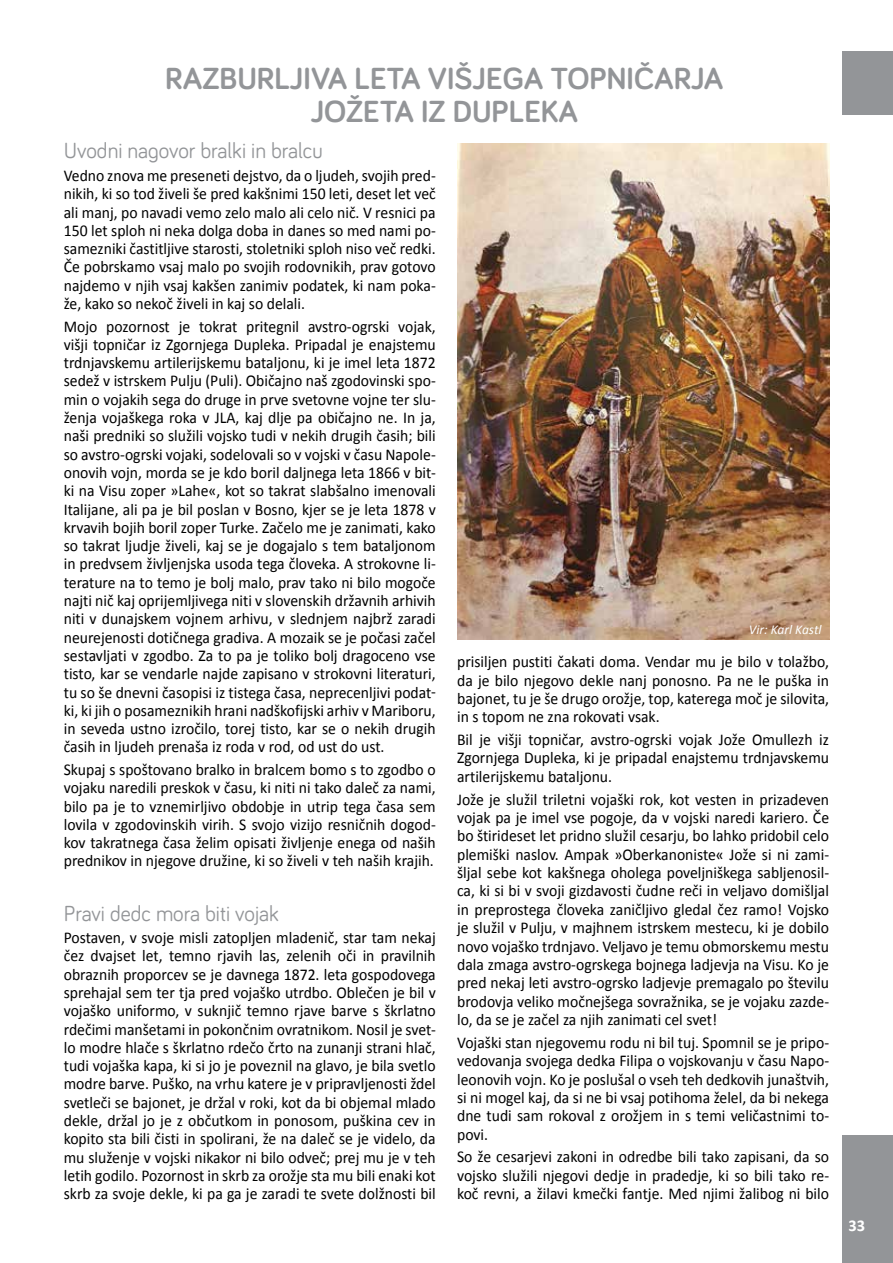
<style>
.page{position:relative;width:893px;height:1263px;background:#fff}
.page>*{position:absolute;margin:0;border:0;box-sizing:border-box;transform-origin:0 0}
.t1{font:700 31.5px/33px "Bariol";color:#939598;text-align:center}
.t2{font:22.5px "Bariol";color:#939598;scale:.95 1}
.t3{font:16.5px/18.3px "Calibri";color:#000;text-align:justify;scale:.95 1}
.t4{font:700 16.5px "Calibri";color:#fff}
.t5{font:italic 13.5px "Calibri";color:#fff}
</style>
<div class="page">
<img style="left:457px;top:143px;width:372px;height:496px">
<div style="left:842px;top:1135px;width:51px;height:128px;background:#939598"></div>
<div style="left:842px;top:52px;width:51px;height:63px;background:#939598"></div>
<h1 class="t1" style="left:165px;top:60px;width:560px">RAZBURLJIVA LETA VIŠJEGA TOPNIČARJA<br>JOŽETA IZ DUPLEKA</h1>
<h2 class="t2" style="left:64px;top:136px;width:274px">Uvodni nagovor bralki in bralcu</h2>
<p class="t3" style="left:64px;top:166px;width:393px">Vedno znova me preseneti dejstvo, da o ljudeh, svojih pred&shy;nikih, ki so tod živeli še pred kakšnimi 150 leti, deset let več ali manj, po navadi vemo zelo malo ali celo nič. V resnici pa 150 let sploh ni neka dolga doba in danes so med nami po&shy;samezniki častitljive starosti, stoletniki sploh niso več redki.<br>Če pobrskamo vsaj malo po svojih rodovnikih, prav gotovo najdemo v njih vsaj kakšen zanimiv podatek, ki nam poka&shy;že, kako so nekoč živeli in kaj so delali.</p>
<p class="t3" style="left:64px;top:317px;width:393px">Mojo pozornost je tokrat pritegnil avstro-ogrski vojak, višji topničar iz Zgornjega Dupleka. Pripadal je enajstemu trdnjavskemu artilerijskemu bataljonu, ki je imel leta 1872 sedež v istrskem Pulju (Puli). Običajno naš zgodovinski spo&shy;min o vojakih sega do druge in prve svetovne vojne ter slu&shy;ženja vojaškega roka v JLA, kaj dlje pa običajno ne. In ja, naši predniki so služili vojsko tudi v nekih drugih časih; bili so avstro-ogrski vojaki, sodelovali so v vojski v času Napole&shy;onovih vojn, morda se je kdo boril daljnega leta 1866 v bit&shy;ki na Visu zoper »Lahe«, kot so takrat slabšalno imenovali Italijane, ali pa je bil poslan v Bosno, kjer se je leta 1878 v krvavih bojih boril zoper Turke. Začelo me je zanimati, kako so takrat ljudje živeli, kaj se je dogajalo s tem bataljonom in predvsem življenjska usoda tega človeka. A strokovne li&shy;terature na to temo je bolj malo, prav tako ni bilo mogoče najti nič kaj oprijemljivega niti v slovenskih državnih arhivih niti v dunajskem vojnem arhivu, v slednjem najbrž zaradi neurejenosti dotičnega gradiva. A mozaik se je počasi začel sestavljati v zgodbo. Za to pa je toliko bolj dragoceno vse tisto, kar se vendarle najde zapisano v strokovni literaturi, tu so še dnevni časopisi iz tistega časa, neprecenljivi podat&shy;ki, ki jih o posameznikih hrani nadškofijski arhiv v Mariboru, in seveda ustno izročilo, torej tisto, kar se o nekih drugih časih in ljudeh prenaša iz roda v rod, od ust do ust.</p>
<p class="t3" style="left:64px;top:760px;width:393px">Skupaj s spoštovano bralko in bralcem bomo s to zgodbo o vojaku naredili preskok v času, ki niti ni tako daleč za nami, bilo pa je to vznemirljivo obdobje in utrip tega časa sem lovila v zgodovinskih virih. S svojo vizijo resničnih dogod&shy;kov takratnega časa želim opisati življenje enega od naših prednikov in njegove družine, ki so živeli v teh naših krajih.</p>
<h2 class="t2" style="left:64px;top:898px;width:228px">Pravi dedc mora biti vojak</h2>
<p class="t3" style="left:64px;top:928px;width:393px">Postaven, v svoje misli zatopljen mladenič, star tam nekaj čez dvajset let, temno rjavih las, zelenih oči in pravilnih obraznih proporcev se je davnega 1872. leta gospodovega sprehajal sem ter tja pred vojaško utrdbo. Oblečen je bil v vojaško uniformo, v suknjič temno rjave barve s škrlatno rdečimi manšetami in pokončnim ovratnikom. Nosil je svet&shy;lo modre hlače s škrlatno rdečo črto na zunanji strani hlač, tudi vojaška kapa, ki si jo je poveznil na glavo, je bila svetlo modre barve. Puško, na vrhu katere je v pripravljenosti ždel svetleči se bajonet, je držal v roki, kot da bi objemal mlado dekle, držal jo je z občutkom in ponosom, puškina cev in kopito sta bili čisti in spolirani, že na daleč se je videlo, da mu služenje v vojski nikakor ni bilo odveč; prej mu je v teh letih godilo. Pozornost in skrb za orožje sta mu bili enaki kot skrb za svoje dekle, ki pa ga je zaradi te svete dolžnosti bil</p>
<p class="t5" style="left:749px;top:620px;width:74px">Vir: Karl Kastl</p>
<p class="t3" style="left:457px;top:653px;width:393px">prisiljen pustiti čakati doma. Vendar mu je bilo v tolažbo, da je bilo njegovo dekle nanj ponosno. Pa ne le puška in bajonet, tu je še drugo orožje, top, katerega moč je silovita, in s topom ne zna rokovati vsak.</p>
<p class="t3" style="left:457px;top:730px;width:393px">Bil je višji topničar, avstro-ogrski vojak Jože Omullezh iz Zgornjega Dupleka, ki je pripadal enajstemu trdnjavskemu artilerijskemu bataljonu.</p>
<p class="t3" style="left:457px;top:790px;width:393px">Jože je služil triletni vojaški rok, kot vesten in prizadeven vojak pa je imel vse pogoje, da v vojski naredi kariero. Če bo štirideset let pridno služil cesarju, bo lahko pridobil celo plemiški naslov. Ampak »Oberkanoniste« Jože si ni zami&shy;šljal sebe kot kakšnega oholega poveljniškega sabljenosil&shy;ca, ki si bi v svoji gizdavosti čudne reči in veljavo domišljal in preprostega človeka zaničljivo gledal čez ramo! Vojsko je služil v Pulju, v majhnem istrskem mestecu, ki je dobilo novo vojaško trdnjavo. Veljavo je temu obmorskemu mestu dala zmaga avstro-ogrskega bojnega ladjevja na Visu. Ko je pred nekaj leti avstro-ogrsko ladjevje premagalo po številu brodovja veliko močnejšega sovražnika, se je vojaku zazde&shy;lo, da se je začel za njih zanimati cel svet!</p>
<p class="t3" style="left:457px;top:1033px;width:393px">Vojaški stan njegovemu rodu ni bil tuj. Spomnil se je pripo&shy;vedovanja svojega dedka Filipa o vojskovanju v času Napo&shy;leonovih vojn. Ko je poslušal o vseh teh dedkovih junaštvih, si ni mogel kaj, da si ne bi vsaj potihoma želel, da bi nekega dne tudi sam rokoval z orožjem in s temi veličastnimi to&shy;povi.</p>
<p class="t3" style="left:457px;top:1148px;width:393px">So že cesarjevi zakoni in odredbe bili tako zapisani, da so vojsko služili njegovi dedje in pradedje, ki so bili tako re&shy;koč revni, a žilavi kmečki fantje. Med njimi žalibog ni bilo</p>
<p class="t4" style="left:848px;top:1215px;width:18px">33</p>
</div>
